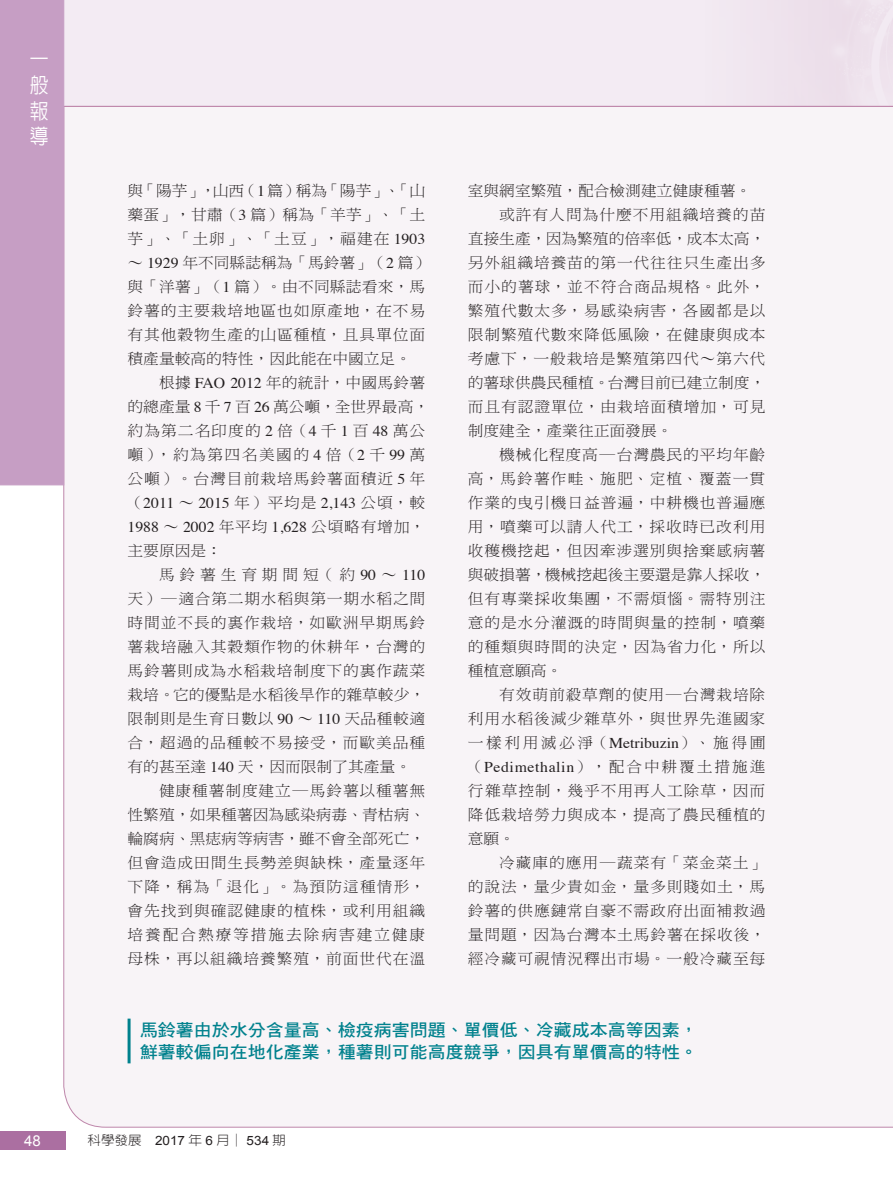
<style>
.page{position:relative;width:893px;height:1191px;background:#fff}
.page>*{position:absolute;margin:0;border:0;box-sizing:border-box;transform-origin:0 0}
.t1{font:500 21px/25.7px "AR New Hei B5";color:#fff;text-align:justify;scale:.9 1}
.一般_抽言{font:17.1px "DF Hei Std W7";color:#00818d;scale:1.05 1}
.A_內文{font:15px/24px "DF Ming Std W3";letter-spacing:.055em;color:#231f20;text-align:justify;scale:1.05 1}
.A_內文-2{font:15px/24px "DF Ming Std W3";letter-spacing:.015em;color:#231f20;scale:1.05 1}
.A_內文-3{font:15px "DF Ming Std W3";color:#231f20;scale:1.05 1}
.t2{font:15px "Arial";color:#fff}
.t3{font:300 12.9px "AR New Hei B5";color:#231f20;scale:1.05 1}
.s1{font-family:"Times"}
.s2{font-family:"Arial";font-weight:400}
</style>
<div class="page">
<div style="left:63px;top:107px;width:830px;height:1021px;background:#f8f4f7"></div>
<hr style="left:0;top:106px;width:893px;height:1px;background:#b6769f">
<div style="left:0;top:0;width:64px;height:485px;background:#c69ec4"></div>
<div style="left:0;top:1131px;width:65px;height:18px;background:#ab6fa1"></div>
<hr style="left:128px;top:1018px;width:3px;height:45px;background:#00818d">
<h1 class="t1" style="left:30px;top:47px;width:22px">一般報導</h1>
<p class="A_內文-2" style="left:128px;top:178px;width:289px">與「陽芋」，山西（<span class="s1">1</span>篇）稱為「陽芋」、「山藥蛋」，甘肅（<span class="s1">3</span> 篇）稱為「羊芋」、「土芋」、「土卵」、「土豆」，福建在 <span class="s1">1903 </span>∼ <span class="s1">1929</span> 年不同縣誌稱為「馬鈴薯」（<span class="s1">2</span> 篇）與「洋薯」（<span class="s1">1</span> 篇）。由不同縣誌看來，馬鈴薯的主要栽培地區也如原產地，在不易有其他穀物生產的山區種植，且具單位面積產量較高的特性，因此能在中國立足。</p>
<p class="A_內文" style="left:128px;top:370px;width:289px;text-align:left;text-indent:31px">根據 <span class="s1">FAO 2012</span> 年的統計，中國馬鈴薯的總產量 <span class="s1">8</span> 千 <span class="s1">7</span> 百 <span class="s1">26</span> 萬公噸，全世界最高，約為第二名印度的 <span class="s1">2</span> 倍（<span class="s1">4</span> 千 <span class="s1">1</span> 百 <span class="s1">48</span> 萬公噸），約為第四名美國的 <span class="s1">4</span> 倍（<span class="s1">2</span> 千 <span class="s1">99</span> 萬公噸）。台灣目前栽培馬鈴薯面積近 <span class="s1">5</span> 年（<span class="s1">2011</span> ∼ <span class="s1">2015</span> 年）平均是 <span class="s1">2,143</span> 公頃，較<br><span class="s1">1988</span> ∼ <span class="s1">2002</span> 年平均 <span class="s1">1,628</span> 公頃略有增加，主要原因是：</p>
<p class="A_內文" style="left:128px;top:562px;width:285px;text-indent:31px">馬鈴薯生育期間短（約<span class="s1">90</span>∼<span class="s1">110</span>天）─適合第二期水稻與第一期水稻之間時間並不長的裏作栽培，如歐洲早期馬鈴薯栽培融入其穀類作物的休耕年，台灣的馬鈴薯則成為水稻栽培制度下的裏作蔬菜栽培。它的優點是水稻後旱作的雜草較少，限制則是生育日數以 <span class="s1">90</span> ∼ <span class="s1">110</span> 天品種較適合，超過的品種較不易接受，而歐美品種有的甚至達 <span class="s1">140</span> 天，因而限制了其產量。</p>
<p class="A_內文" style="left:128px;top:778px;width:285px;text-indent:31px">健康種薯制度建立─馬鈴薯以種薯無性繁殖，如果種薯因為感染病毒、青枯病、輪腐病、黑痣病等病害，雖不會全部死亡，但會造成田間生長勢差與缺株，產量逐年下降，稱為「退化」。為預防這種情形，會先找到與確認健康的植株，或利用組織培養配合熱療等措施去除病害建立健康母株，再以組織培養繁殖，前面世代在溫</p>
<p class="A_內文-3" style="left:468px;top:183px;width:271px">室與網室繁殖，配合檢測建立健康種薯。</p>
<p class="A_內文" style="left:468px;top:202px;width:285px;text-indent:31px">或許有人問為什麼不用組織培養的苗直接生產，因為繁殖的倍率低，成本太高，另外組織培養苗的第一代往往只生產出多而小的薯球，並不符合商品規格。此外，繁殖代數太多，易感染病害，各國都是以限制繁殖代數來降低風險，在健康與成本考慮下，一般栽培是繁殖第四代∼第六代的薯球供農民種植。台灣目前已建立制度，而且有認證單位，由栽培面積增加，可見制度建全，產業往正面發展。</p>
<p class="A_內文" style="left:468px;top:442px;width:285px;text-indent:31px">機械化程度高─台灣農民的平均年齡高，馬鈴薯作畦、施肥、定植、覆蓋一貫作業的曳引機日益普遍，中耕機也普遍應用，噴藥可以請人代工，採收時已改利用收穫機挖起，但因牽涉選別與捨棄感病薯與破損薯，機械挖起後主要還是靠人採收，但有專業採收集團，不需煩惱。需特別注意的是水分灌溉的時間與量的控制，噴藥的種類與時間的決定，因為省力化，所以種植意願高。</p>
<p class="A_內文" style="left:468px;top:682px;width:285px;text-indent:31px">有效萌前殺草劑的使用─台灣栽培除利用水稻後減少雜草外，與世界先進國家一樣利用滅必淨（<span class="s1">Metribuzin</span>）、施得圃（<span class="s1">Pedimethalin</span>），配合中耕覆土措施進行雜草控制，幾乎不用再人工除草，因而降低栽培勞力與成本，提高了農民種植的意願。</p>
<p class="A_內文" style="left:468px;top:850px;width:285px;text-indent:31px">冷藏庫的應用─蔬菜有「菜金菜土」的說法，量少貴如金，量多則賤如土，馬鈴薯的供應鏈常自豪不需政府出面補救過量問題，因為台灣本土馬鈴薯在採收後，經冷藏可視情況釋出市場。一般冷藏至每</p>
<p class="一般_抽言" style="left:140px;top:1020px;width:533px">馬鈴薯由於水分含量高、檢疫病害問題、單價低、冷藏成本高等因素，</p>
<p class="一般_抽言" style="left:140px;top:1043px;width:533px">鮮薯較偏向在地化產業，種薯則可能高度競爭，因具有單價高的特性。</p>
<p class="t2" style="left:24px;top:1131px;width:18px">48</p>
<p class="t3" style="left:88px;top:1134px;width:190px">科學發展 <span class="s2">2017</span> 年 <span class="s2">6</span> 月│ <span class="s2">534</span> 期</p>
</div>
